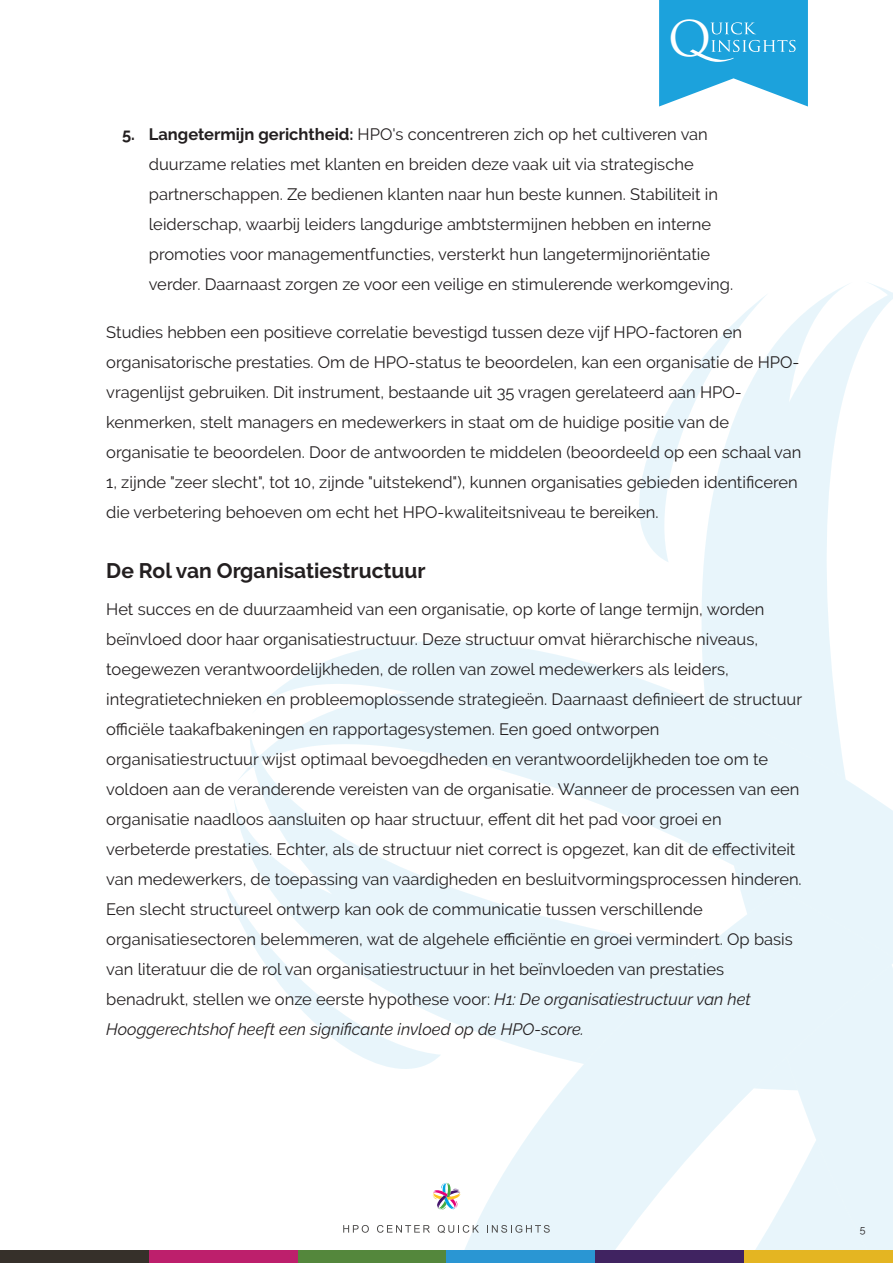
<style>
.page{position:relative;width:893px;height:1263px;background:#fff}
.page>*{position:absolute;margin:0;border:0;box-sizing:border-box;transform-origin:0 0}
.t1{font:47.85px "Trajan Pro";color:#fff}
.t2{font:700 21px "Raleway";color:#231f20}
.t3{font:16.5px/30px "Raleway";color:#231f20}
.t4{font:10.5px "Raleway";color:#231f20}
.s1{font-weight:700}
.s2{font-style:italic}
</style>
<div class="page">
<svg style="left:659px;top:0;width:149px;height:107px"></svg>
<svg style="left:437px;top:962px;width:182px;height:288px;fill:#e8f5fb"></svg>
<svg style="left:234px;top:641px;width:385px;height:321px"></svg>
<svg style="left:619px;top:283px;width:274px;height:967px"></svg>
<svg style="left:221px;top:871px;width:220px;height:217px"></svg>
<div style="left:0;top:1250px;width:149px;height:13px;background:#36302a"></div>
<div style="left:149px;top:1250px;width:149px;height:13px;background:#bd1f6c"></div>
<div style="left:298px;top:1250px;width:148px;height:13px;background:#54873c"></div>
<div style="left:446px;top:1250px;width:149px;height:13px;background:#2a96d3"></div>
<div style="left:595px;top:1250px;width:149px;height:13px;background:#402361"></div>
<div style="left:744px;top:1250px;width:149px;height:13px;background:#e4b522"></div>
<svg style="left:343px;top:1225px;width:26px;height:8px"></svg>
<svg style="left:377px;top:1225px;width:53px;height:8px"></svg>
<svg style="left:438px;top:1225px;width:41px;height:8px"></svg>
<svg style="left:487px;top:1225px;width:63px;height:8px"></svg>
<div style="left:428px;top:1177px;width:37px;height:38px;background:#fff;border-radius:50%"></div>
<svg style="left:432px;top:1182px;width:29px;height:28px"></svg>
<h1 class="t1" style="left:668px;top:20px;width:45px">O</h1>
<p class="t3" style="left:149px;top:119px;width:586px;text-indent:-27px"><span class="s1">5. Langetermijn gerichtheid:</span> HPO's concentreren zich op het cultiveren van duurzame relaties met klanten en breiden deze vaak uit via strategische partnerschappen. Ze bedienen klanten naar hun beste kunnen. Stabiliteit in leiderschap, waarbij leiders langdurige ambtstermijnen hebben en interne promoties voor managementfuncties, versterkt hun langetermijnoriëntatie verder. Daarnaast zorgen ze voor een veilige en stimulerende werkomgeving.</p>
<p class="t3" style="left:106px;top:317px;width:696px">Studies hebben een positieve correlatie bevestigd tussen deze vijf HPO-factoren en organisatorische prestaties. Om de HPO-status te beoordelen, kan een organisatie de HPO&shy;vragenlijst gebruiken. Dit instrument, bestaande uit 35 vragen gerelateerd aan HPO&shy;kenmerken, stelt managers en medewerkers in staat om de huidige positie van de organisatie te beoordelen. Door de antwoorden te middelen (beoordeeld op een schaal van 1, zijnde "zeer slecht", tot 10, zijnde "uitstekend"), kunnen organisaties gebieden identificeren die verbetering behoeven om echt het HPO-kwaliteitsniveau te bereiken.</p>
<p class="t2" style="left:106px;top:558px;width:321px">De Rol van Organisatiestructuur</p>
<p class="t3" style="left:106px;top:594px;width:697px">Het succes en de duurzaamheid van een organisatie, op korte of lange termijn, worden beïnvloed door haar organisatiestructuur. Deze structuur omvat hiërarchische niveaus, toegewezen verantwoordelijkheden, de rollen van zowel medewerkers als leiders, integratietechnieken en probleemoplossende strategieën. Daarnaast definieert de structuur officiële taakafbakeningen en rapportagesystemen. Een goed ontworpen organisatiestructuur wijst optimaal bevoegdheden en verantwoordelijkheden toe om te voldoen aan de veranderende vereisten van de organisatie. Wanneer de processen van een organisatie naadloos aansluiten op haar structuur, effent dit het pad voor groei en verbeterde prestaties. Echter, als de structuur niet correct is opgezet, kan dit de effectiviteit van medewerkers, de toepassing van vaardigheden en besluitvormingsprocessen hinderen.<br>Een slecht structureel ontwerp kan ook de communicatie tussen verschillende organisatiesectoren belemmeren, wat de algehele efficiëntie en groei vermindert. Op basis van literatuur die de rol van organisatiestructuur in het beïnvloeden van prestaties benadrukt, stellen we onze eerste hypothese voor: <span class="s2">H1: De organisatiestructuur van het Hooggerechtshof heeft een significante invloed op de HPO-score.</span></p>
<p class="t4" style="left:860px;top:1223px;width:7px">5</p>
</div>
